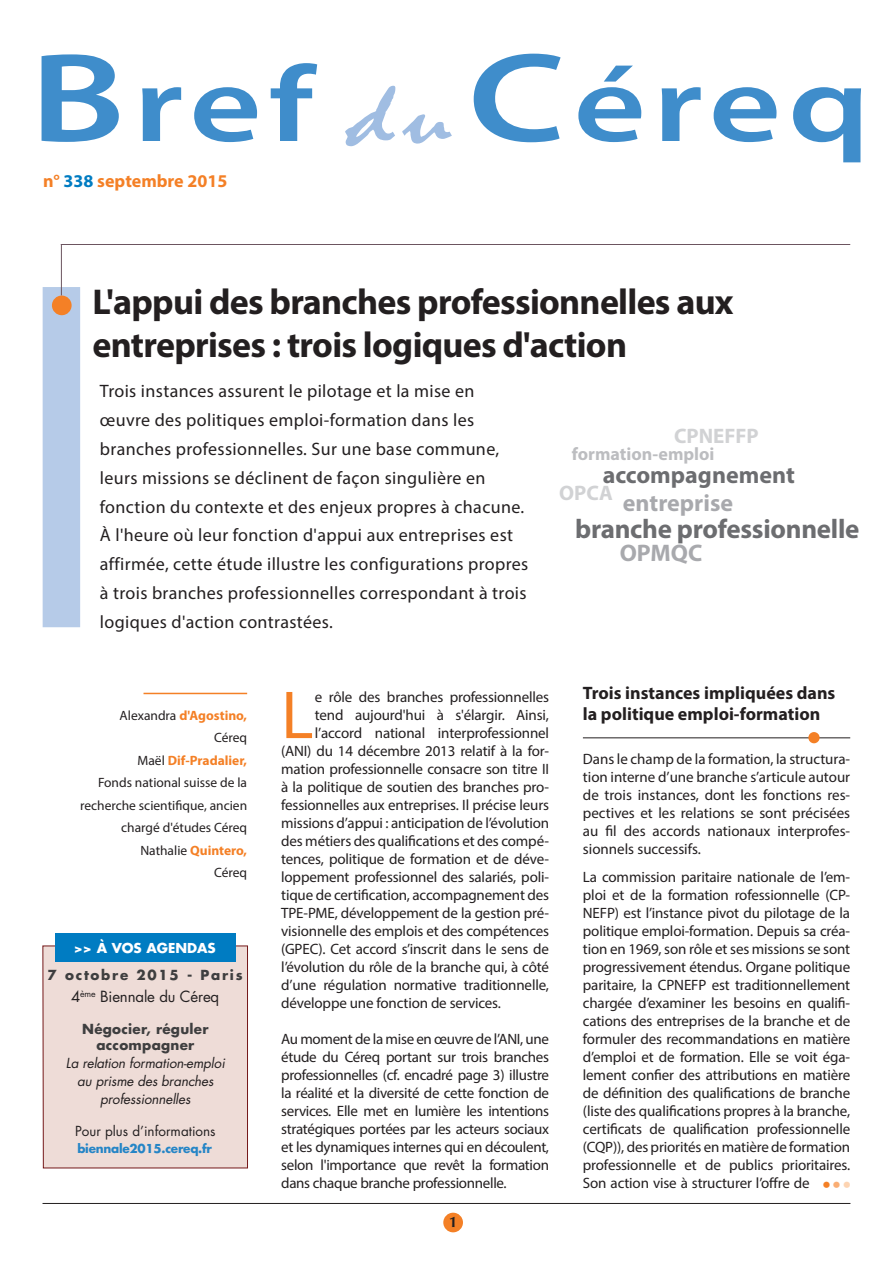
<style>
.page{position:relative;width:893px;height:1263px;background:#fff}
.page>*{position:absolute;margin:0;border:0;box-sizing:border-box;transform-origin:0 0}
.t1{font:600 108px "Myriad Pro";letter-spacing:.05em;color:#3f8dcb;scale:1.3 1}
.t2{font:90px "Mistral";color:#a0bde2;scale:1.3 1}
.LETTRINE{font:68.4px "Myriad Pro";color:#f48026}
.TITRE{font:700 36px/43.2px "Myriad Pro";letter-spacing:-.02em;color:#231f20}
.TEXTE{font:700 27px "Myriad Pro";letter-spacing:-.01em;color:#6c6d70}
.TEXTE-2{font:700 24px "Myriad Pro";color:#a8a9ad}
.TEXTE-3{font:700 24px "Myriad Pro";color:#6c6d70}
.TEXTE-4{font:700 21px "Myriad Pro";color:#d1d2d4}
.CHAPO{font:18px/28.8px "Myriad Pro";letter-spacing:.02em;color:#231f20}
.INTERTITRES{font:700 18px/21.6px "Myriad Pro";color:#231f20}
.t3{font:700 18px "Myriad Pro";color:#f48026}
.TEXTE-5{font:700 18px "Myriad Pro";color:#bcbdc0}
.t4{font:300 16.5px "Futura";color:#f48026}
.TEXTE-6{font:15px/18px "Myriad Pro";letter-spacing:-.01em;color:#231f20;text-align:justify}
.LETTRINE-2{font:15px "Myriad Pro";letter-spacing:-.01em;color:#231f20}
.t5{font:15px "Futura";letter-spacing:-.01em;color:#231f20}
.t6{font:700 15px "Optima";color:#231f20}
.AUTEUR{font:13.5px/22.5px "Myriad Pro";color:#231f20;text-align:right}
.t7{font:italic 13.5px/18px "Futura";letter-spacing:-.01em;color:#231f20;text-align:center}
.AUTEUR-2{font:700 13.5px "Myriad Pro";color:#f48026}
.t8{font:13.5px "Futura";color:#231f20}
.t9{font:700 13.5px "Futura";letter-spacing:.13em;color:#3e3e3f}
.t10{font:700 13.5px "Futura";letter-spacing:.02em;color:#3e3e3f}
.t11{font:700 13.35px "Futura";color:#fff}
.t12{font:700 12px "Futura";letter-spacing:-.02em;color:#2585c6}
.s1{font-size:127.5px}
.s2{color:#007cc2}
.s3{font-weight:400;color:#231f20}
.s4{font-weight:700;font-style:normal;color:#3e3e3f}
.s5{color:#faae74}
.s6{color:#fdd4b2}
</style>
<div class="page">
<hr style="left:143px;top:693px;width:104px;height:1px;background:#f48026">
<div style="left:43px;top:287px;width:37px;height:340px;background:#b6cbe8"></div>
<hr style="left:61px;top:244px;width:1px;height:52px;background:#6c5560">
<div style="left:52px;top:296px;width:20px;height:19px;background:#f48026;border-radius:50%"></div>
<div style="left:443px;top:1213px;width:20px;height:19px;background:#f48026;border-radius:50%"></div>
<hr style="left:43px;top:1203px;width:807px;height:1px;background:#231f20">
<hr style="left:61px;top:244px;width:789px;height:1px;background:#6c5560">
<hr style="left:583px;top:737px;width:267px;height:1px;background:#231f20">
<div style="left:808px;top:732px;width:12px;height:11px;background:#f48026;border-radius:50%"></div>
<div style="left:42px;top:945px;width:206px;height:223px;background:#eedcd7"></div>
<div style="left:55px;top:933px;width:181px;height:28px;background:#007cc2"></div>
<p class="t1" style="left:30px;top:36px;width:220px"><span class="s1">B</span>ref</p>
<p class="t3" style="left:43px;top:169px;width:186px">n° <span class="s2">338</span> septembre 2015</p>
<p class="t2" style="left:347px;top:62px;width:82px">du</p>
<p class="t1" style="left:468px;top:36px;width:311px"><span class="s1">C</span>éreq</p>
<p class="TITRE" style="left:92px;top:279px;width:643px">L'appui des branches professionnelles aux entreprises : trois logiques d'action</p>
<p class="CHAPO" style="left:100px;top:377px;width:430px">Trois instances assurent le pilotage et la mise en œuvre des politiques emploi-formation dans les branches professionnelles. Sur une base commune, leurs missions se déclinent de façon singulière en fonction du contexte et des enjeux propres à chacune.<br>À l'heure où leur fonction d'appui aux entreprises est affirmée, cette étude illustre les configurations propres à trois branches professionnelles correspondant à trois logiques d'action contrastées.</p>
<p class="TEXTE-4" style="left:674px;top:422px;width:86px">CPNEFFP</p>
<p class="TEXTE-5" style="left:572px;top:442px;width:144px">formation-emploi</p>
<p class="TEXTE-3" style="left:603px;top:459px;width:194px">accompagnement</p>
<p class="TEXTE" style="left:575px;top:511px;width:286px">branche professionnelle</p>
<p class="TEXTE-4" style="left:559px;top:479px;width:55px">OPCA</p>
<p class="TEXTE-2" style="left:623px;top:487px;width:112px">entreprise</p>
<p class="TEXTE-2" style="left:620px;top:537px;width:84px">OPMQC</p>
<p class="AUTEUR-2" style="left:120px;top:706px;width:129px"><span class="s3">Alexandra</span> d'Agostino,</p>
<p class="AUTEUR" style="left:214px;top:726px;width:35px">Céreq</p>
<p class="AUTEUR-2" style="left:138px;top:751px;width:111px"><span class="s3">Maël</span> Dif-Pradalier,</p>
<p class="AUTEUR" style="left:80px;top:771px;width:168px">Fonds national suisse de la recherche scientifique, ancien chargé d'études Céreq</p>
<p class="AUTEUR-2" style="left:140px;top:841px;width:108px"><span class="s3">Nathalie</span> Quintero,</p>
<p class="AUTEUR" style="left:214px;top:861px;width:35px">Céreq</p>
<p class="t11" style="left:74px;top:939px;width:144px">&gt;&gt; À VOS AGENDAS</p>
<p class="t9" style="left:48px;top:965px;width:197px">7 octobre 2015 - Paris</p>
<p class="t5" style="left:71px;top:986px;width:150px">4<sup>ème</sup> Biennale du Céreq</p>
<p class="t10" style="left:82px;top:1019px;width:128px">Négocier, réguler</p>
<p class="t7" style="left:66px;top:1035px;width:161px"><span class="s4">accompagner<br></span>La relation formation-emploi au prisme des branches professionnelles</p>
<p class="t8" style="left:75px;top:1122px;width:142px">Pour plus d’informations</p>
<p class="t12" style="left:77px;top:1140px;width:136px">biennale2015.cereq.fr</p>
<p class="LETTRINE" style="left:281px;top:673px;width:34px">L</p>
<p class="LETTRINE-2" style="left:315px;top:688px;width:236px">e rôle des branches professionnelles</p>
<p class="LETTRINE-2" style="left:315px;top:706px;width:236px">tend aujourd'hui à s'élargir. Ainsi,</p>
<p class="LETTRINE-2" style="left:315px;top:724px;width:236px">l’accord national interprofessionnel</p>
<p class="LETTRINE-2" style="left:281px;top:742px;width:269px">(ANI) du 14 décembre 2013 relatif à la for-</p>
<p class="LETTRINE-2" style="left:281px;top:760px;width:269px">mation professionnelle consacre son titre II</p>
<p class="LETTRINE-2" style="left:281px;top:778px;width:269px">à la politique de soutien des branches pro-</p>
<p class="LETTRINE-2" style="left:281px;top:796px;width:269px">fessionnelles aux entreprises. Il précise leurs</p>
<p class="LETTRINE-2" style="left:281px;top:814px;width:269px">missions d’appui : anticipation de l’évolution</p>
<p class="LETTRINE-2" style="left:281px;top:832px;width:269px">des métiers des qualifications et des compé-</p>
<p class="LETTRINE-2" style="left:281px;top:850px;width:269px">tences, politique de formation et de déve-</p>
<p class="LETTRINE-2" style="left:281px;top:868px;width:269px">loppement professionnel des salariés, poli-</p>
<p class="LETTRINE-2" style="left:281px;top:886px;width:269px">tique de certification, accompagnement des</p>
<p class="LETTRINE-2" style="left:281px;top:904px;width:269px">TPE-PME, développement de la gestion pré-</p>
<p class="LETTRINE-2" style="left:281px;top:922px;width:269px">visionnelle des emplois et des compétences</p>
<p class="LETTRINE-2" style="left:281px;top:940px;width:269px">(GPEC). Cet accord s’inscrit dans le sens de</p>
<p class="LETTRINE-2" style="left:281px;top:958px;width:269px">l’évolution du rôle de la branche qui, à côté</p>
<p class="LETTRINE-2" style="left:281px;top:976px;width:269px">d’une régulation normative traditionnelle,</p>
<p class="LETTRINE-2" style="left:281px;top:994px;width:221px">développe une fonction de services.</p>
<p class="TEXTE-6" style="left:281px;top:1030px;width:269px">Au moment de la mise en œuvre de l’ANI, une étude du Céreq portant sur trois branches professionnelles (cf. encadré page 3) illustre la réalité et la diversité de cette fonction de services. Elle met en lumière les intentions stratégiques portées par les acteurs sociaux et les dynamiques internes qui en découlent, selon l'importance que revêt la formation dans chaque branche professionnelle.</p>
<p class="t6" style="left:449px;top:1213px;width:10px">1</p>
<p class="INTERTITRES" style="left:583px;top:681px;width:254px">Trois instances impliquées dans la politique emploi-formation</p>
<p class="TEXTE-6" style="left:583px;top:750px;width:269px">Dans le champ de la formation, la structura&shy;tion interne d’une branche s’articule autour de trois instances, dont les fonctions res&shy;pectives et les relations se sont précisées au fil des accords nationaux interprofes&shy;sionnels successifs.</p>
<p class="TEXTE-6" style="left:583px;top:868px;width:269px">La commission paritaire nationale de l’em&shy;ploi et de la formation rofessionnelle (CP-NEFP) est l’instance pivot du pilotage de la politique emploi-formation. Depuis sa créa&shy;tion en 1969, son rôle et ses missions se sont progressivement étendus. Organe politique paritaire, la CPNEFP est traditionnellement chargée d’examiner les besoins en qualifi&shy;cations des entreprises de la branche et de formuler des recommandations en matière d’emploi et de formation. Elle se voit éga&shy;lement confier des attributions en matière de définition des qualifications de branche (liste des qualifications propres à la branche, certificats de qualification professionnelle (CQP)), des priorités en matière de formation professionnelle et de publics prioritaires.<br>Son action vise à structurer l’offre de</p>
<p class="t4" style="left:821px;top:1174px;width:32px">•<span class="s5">•</span><span class="s6">•</span></p>
</div>
